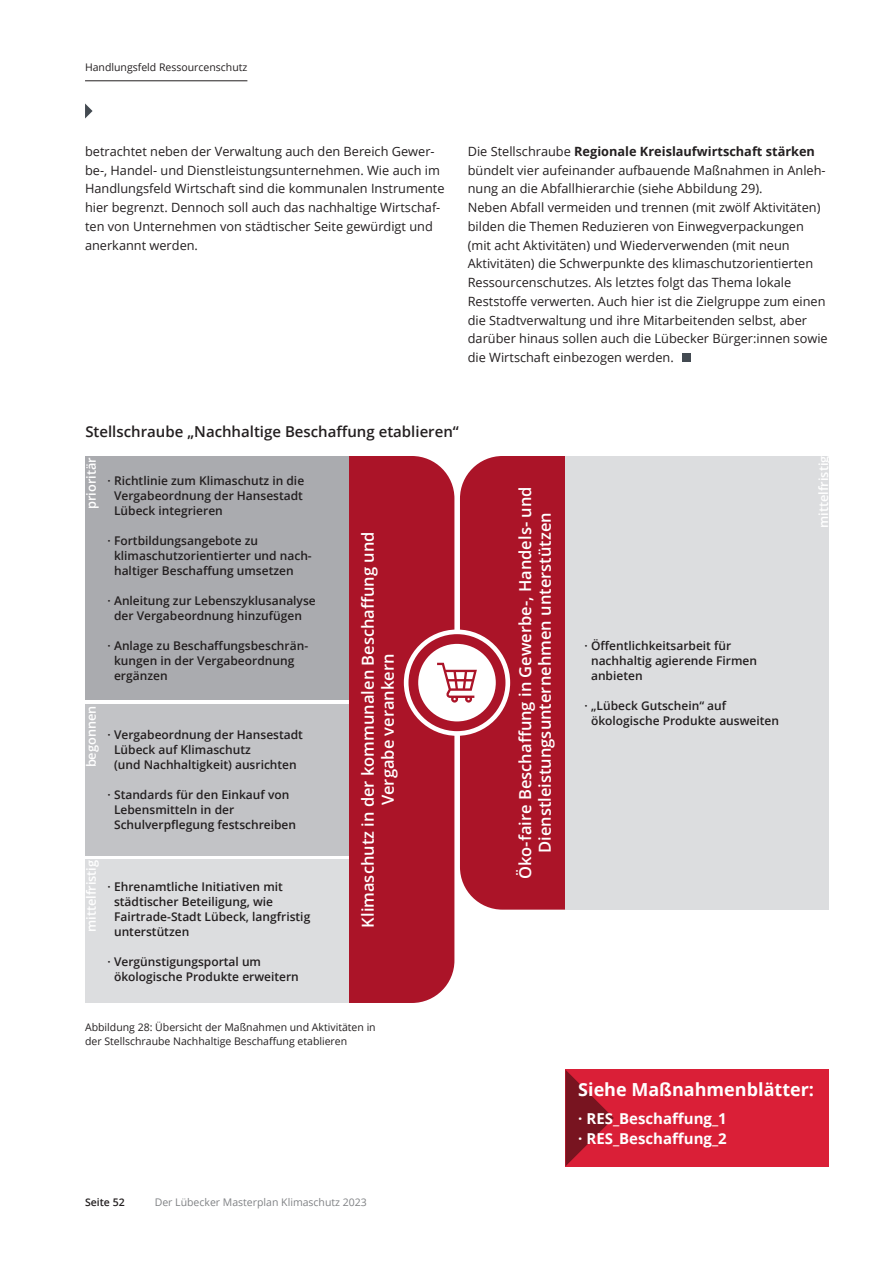
<style>
.page{position:relative;width:893px;height:1263px;background:#fff}
.page>*{position:absolute;margin:0;border:0;box-sizing:border-box;transform-origin:0 0}
.t1{font:700 18px "Open Sans";color:#fff}
.t2{font:600 16.5px/19.8px "Open Sans";color:#fff;text-align:center}
.t3{font:600 15px "Open Sans";color:#231f20}
.t4{font:700 15px/19.5px "Open Sans";color:#fff}
.t5{font:12.75px/18.8px "Open Sans";color:#231f20}
.t6{font:600 12.75px "Open Sans";color:#fff}
.t7{font:600 12px/15px "Open Sans";color:#231f20}
.t8{font:10.5px/13.5px "Open Sans";color:#231f20}
.t9{font:10.5px "Open Sans";color:#808285}
.t10{font:600 10.5px "Open Sans";color:#231f20}
.s1{font-weight:700}
</style>
<div class="page">
<div style="left:349px;top:456px;width:105px;height:547px;background:#ab1428"></div>
<div style="left:85px;top:860px;width:264px;height:143px;background:#dcdddf"></div>
<div style="left:85px;top:704px;width:264px;height:152px;background:#c2c3c6"></div>
<div style="left:85px;top:456px;width:264px;height:244px;background:#aaabaf"></div>
<div style="left:682px;top:354px;width:9px;height:8px;background:#434a51"></div>
<hr style="left:85px;top:81px;width:162px;height:1px;background:#231f20">
<div style="left:460px;top:456px;width:105px;height:454px;background:#ab1428"></div>
<div style="left:565px;top:456px;width:264px;height:454px;background:#dcdddf"></div>
<svg style="left:404px;top:629px;width:106px;height:107px"></svg>
<svg style="left:413px;top:639px;width:88px;height:87px"></svg>
<div style="left:408px;top:634px;width:97px;height:97px;border:10px solid #ab1428;border-radius:50%"></div>
<svg style="left:437px;top:663px;width:40px;height:39px"></svg>
<div style="left:565px;top:1070px;width:264px;height:97px;background:#da1f37"></div>
<svg style="left:565px;top:1070px;width:49px;height:96px"></svg>
<svg style="left:85px;top:103px;width:8px;height:16px"></svg>
<p class="t8" style="left:85px;top:60px;width:164px">Handlungsfeld Ressourcenschutz</p>
<p class="t5" style="left:85px;top:141px;width:361px">betrachtet neben der Verwaltung auch den Bereich Gewer&shy;be-, Handel- und Dienstleistungsunternehmen. Wie auch im Handlungsfeld Wirtschaft sind die kommunalen Instrumente hier begrenzt. Dennoch soll auch das nachhaltige Wirtschaf&shy;ten von Unternehmen von städtischer Seite gewürdigt und anerkannt werden.</p>
<p class="t5" style="left:468px;top:141px;width:361px">Die Stellschraube <span class="s1">Regionale Kreislaufwirtschaft stärken </span>bündelt vier aufeinander aufbauende Maßnahmen in Anleh&shy;nung an die Abfallhierarchie (siehe Abbildung 29).<br>Neben Abfall vermeiden und trennen (mit zwölf Aktivitäten) bilden die Themen Reduzieren von Einwegverpackungen (mit acht Aktivitäten) und Wiederverwenden (mit neun Aktivitäten) die Schwerpunkte des klimaschutzorientierten Ressourcenschutzes. Als letztes folgt das Thema lokale Reststoffe verwerten. Auch hier ist die Zielgruppe zum einen die Stadtverwaltung und ihre Mitarbeitenden selbst, aber darüber hinaus sollen auch die Lübecker Bürger:innen sowie die Wirtschaft einbezogen werden.</p>
<p class="t3" style="left:85px;top:421px;width:375px">Stellschraube „Nachhaltige Beschaffung etablieren“</p>
<p class="t6" style="left:83px;top:509px;width:53px;rotate:-90deg">prioritär</p>
<p class="t7" style="left:114px;top:473px;width:192px;text-align:justify;text-indent:-6px">· Richtlinie zum Klimaschutz in die Vergabeordnung der Hansestadt Lübeck integrieren</p>
<p class="t7" style="left:114px;top:533px;width:199px;text-indent:-6px">· Fortbildungsangebote zu klimaschutzorientierter und nach&shy;haltiger Beschaffung umsetzen</p>
<p class="t7" style="left:114px;top:593px;width:203px;text-indent:-6px">· Anleitung zur Lebenszyklusanalyse der Vergabeordnung hinzufügen</p>
<p class="t7" style="left:114px;top:638px;width:196px;text-indent:-6px">· Anlage zu Beschaffungsbeschrän&shy;kungen in der Vergabeordnung ergänzen</p>
<p class="t6" style="left:83px;top:767px;width:63px;rotate:-90deg">begonnen</p>
<p class="t7" style="left:114px;top:727px;width:190px;text-indent:-6px">· Vergabeordnung der Hansestadt<br>Lübeck auf Klimaschutz<br>(und Nachhaltigkeit) ausrichten</p>
<p class="t7" style="left:114px;top:787px;width:184px;text-indent:-6px">· Standards für den Einkauf von<br>Lebensmitteln in der<br>Schulverpflegung festschreiben</p>
<p class="t6" style="left:83px;top:932px;width:74px;rotate:-90deg">mittelfristig</p>
<p class="t7" style="left:114px;top:879px;width:198px;text-indent:-6px">· Ehrenamtliche Initiativen mit städtischer Beteiligung, wie<br>Fairtrade-Stadt Lübeck, langfristig unterstützen</p>
<p class="t7" style="left:114px;top:954px;width:186px;text-indent:-6px">· Vergünstigungsportal um ökologische Produkte erweitern</p>
<p class="t2" style="left:358px;top:927px;width:398px;rotate:-90deg">Klimaschutz in der kommunalen Beschaffung und<br>Vergabe verankern</p>
<p class="t8" style="left:85px;top:1020px;width:292px">Abbildung 28: Übersicht der Maßnahmen und Aktivitäten in der Stellschraube Nachhaltige Beschaffung etablieren</p>
<p class="t10" style="left:85px;top:1195px;width:41px">Seite 52</p>
<p class="t9" style="left:155px;top:1195px;width:214px">Der Lübecker Masterplan Klimaschutz 2023</p>
<p class="t2" style="left:515px;top:879px;width:394px;rotate:-90deg">Öko-faire Beschaffung in Gewerbe-, Handels- und<br>Dienstleistungsunternehmen unterstützen</p>
<p class="t7" style="left:591px;top:638px;width:167px;text-indent:-6px">· Öffentlichkeitsarbeit für nachhaltig agierende Firmen anbieten</p>
<p class="t7" style="left:591px;top:698px;width:189px;text-indent:-6px">· „Lübeck Gutschein“ auf ökologische Produkte ausweiten</p>
<p class="t6" style="left:815px;top:528px;width:74px;rotate:-90deg">mittelfristig</p>
<h1 class="t1" style="left:578px;top:1077px;width:237px">Siehe Maßnahmenblätter:</h1>
<p class="t4" style="left:578px;top:1109px;width:150px">· RES_Beschaffung_1 · RES_Beschaffung_2</p>
</div>
